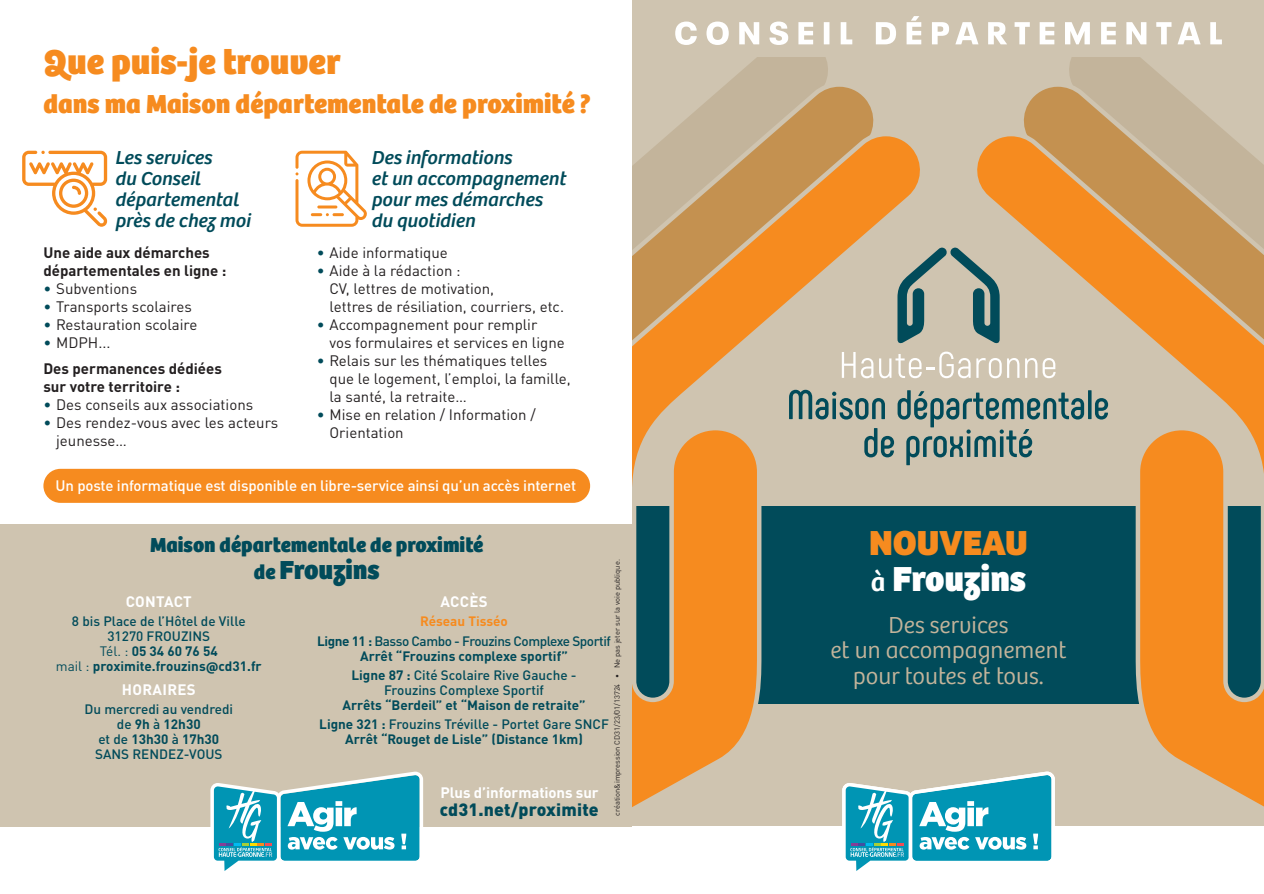
<style>
.page{position:relative;width:1264px;height:894px;background:#fff}
.page>*{position:absolute;margin:0;border:0;box-sizing:border-box;transform-origin:0 0}
.t1{font:800 36px "Bree";color:#f68b1f}
.t2{font:800 36px/36px "Bree";color:#fff}
.t3{font:800 27px "Bree";color:#f68b1f}
.t4{font:800 27px "Bree";color:#014b5a}
.t5{font:300 24px/25.5px "Bree";color:#c3b49b;text-align:center}
.t6{font:800 21px "Bree";color:#014b5a}
.t7{font:italic 19.5px/21px "Bree";color:#014b5a}
.t8{font:900 17.7px "DIN Pro";letter-spacing:.01em;color:#014b5a}
.t9{font:15px/18px "DIN Pro";color:#231f20}
.t10{font:700 15px/18px "DIN Pro";color:#231f20}
.t11{font:500 15px "DIN Pro";letter-spacing:-.01em;color:#fff}
.t12{font:700 15px "DIN Pro";letter-spacing:-.005em;color:#fff}
.t13{font:700 15px "DIN Pro";letter-spacing:.02em;color:#fff}
.t14{font:700 13.5px/19.2px "DIN Pro";color:#014b5a;text-align:center}
.t15{font:500 13.5px/15px "DIN Pro";color:#014b5a;text-align:center}
.t16{font:500 13.5px/19.2px "DIN Pro";letter-spacing:-.035em;color:#014b5a;text-align:center}
.t17{font:7.5px "DIN Pro";color:#231f20}
.s1{color:#014b5a}
.s2{font-weight:400;color:#014b5a}
.s3{font-weight:400}
.s4{font-size:21px}
.s5{font-weight:700;color:#f68b1f}
.s6{font-weight:700}
.s7{font-weight:500}
.s8{font-family:"Bree";font-weight:700}
.s9{color:#f68b1f}
.s10{font-weight:600;font-size:27px}
</style>
<div class="page">
<div style="left:0;top:524px;width:632px;height:302px;background:#cfc4b0"></div>
<svg style="left:210px;top:771px;width:213px;height:100px"></svg>
<div style="left:43px;top:469px;width:547px;height:34px;background:#f68b1f;border-radius:17px"></div>
<div style="left:632px;top:0;width:631px;height:826px;background:#cfc4b0"></div>
<div style="left:632px;top:506px;width:631px;height:197px;background:#014b5a"></div>
<svg style="left:1069px;top:57px;width:99px;height:25px;fill:#c3b49b"></svg>
<svg style="left:1023px;top:82px;width:203px;height:50px;fill:#c4b49b"></svg>
<svg style="left:969px;top:132px;width:294px;height:694px"></svg>
<svg style="left:729px;top:57px;width:99px;height:25px;fill:#c3b49b"></svg>
<svg style="left:672px;top:82px;width:202px;height:50px;fill:#c4b49b"></svg>
<svg style="left:632px;top:132px;width:295px;height:675px"></svg>
<svg style="left:675px;top:16px;width:546px;height:29px"></svg>
<svg style="left:842px;top:771px;width:212px;height:100px"></svg>
<svg style="left:897px;top:248px;width:102px;height:96px"></svg>
<svg style="left:841px;top:352px;width:32px;height:26px"></svg>
<svg style="left:879px;top:351px;width:91px;height:27px"></svg>
<svg style="left:976px;top:358px;width:79px;height:20px"></svg>
<svg style="left:1087px;top:390px;width:4px;height:29px"></svg>
<svg style="left:1094px;top:398px;width:13px;height:21px"></svg>
<svg style="left:789px;top:390px;width:294px;height:75px"></svg>
<svg style="left:22px;top:151px;width:86px;height:76px"></svg>
<svg style="left:295px;top:151px;width:72px;height:76px"></svg>
<h1 class="t1" style="left:43px;top:32px;width:299px">Que puis-je trouver</h1>
<h2 class="t3" style="left:43px;top:81px;width:549px">dans ma Maison départementale de proximité ?</h2>
<h3 class="t7" style="left:116px;top:145px;width:137px">Les services<br>du Conseil départemental près de chez moi</h3>
<p class="t10" style="left:43px;top:241px;width:184px">Une aide aux démarches départementales en ligne :</p>
<p class="t9" style="left:43px;top:278px;width:95px"><span class="s1">•</span> Subventions</p>
<p class="t9" style="left:43px;top:296px;width:150px"><span class="s1">•</span> Transports scolaires</p>
<p class="t9" style="left:43px;top:314px;width:155px"><span class="s1">•</span> Restauration scolaire</p>
<p class="t10" style="left:43px;top:327px;width:180px;line-height:26.5px"><span class="s2">•</span> <span class="s3">MDPH...<br></span>Des permanences dédiées</p>
<p class="t10" style="left:43px;top:376px;width:138px">sur votre territoire :</p>
<p class="t9" style="left:43px;top:394px;width:211px"><span class="s1">•</span> Des conseils aux associations</p>
<p class="t9" style="left:56px;top:412px;width:223px;text-indent:-13px"><span class="s1">•</span> Des rendez-vous avec les acteurs jeunesse…</p>
<h3 class="t7" style="left:372px;top:145px;width:196px">Des informations<br>et un accompagnement pour mes démarches du quotidien</h3>
<p class="t9" style="left:317px;top:242px;width:132px"><span class="s1">•</span> Aide informatique</p>
<p class="t9" style="left:329px;top:260px;width:236px;text-indent:-13px"><span class="s1">•</span> Aide à la rédaction :<br>CV, lettres de motivation,<br>lettres de résiliation, courriers, etc.</p>
<p class="t9" style="left:329px;top:314px;width:237px;text-indent:-13px"><span class="s1">•</span> Accompagnement pour remplir<br>vos formulaires et services en ligne</p>
<p class="t9" style="left:329px;top:350px;width:243px;text-indent:-13px"><span class="s1">•</span> Relais sur les thématiques telles que le logement, l’emploi, la famille, la santé, la retraite…</p>
<p class="t9" style="left:329px;top:404px;width:207px;text-indent:-13px"><span class="s1">•</span> Mise en relation / Information /<br>Orientation</p>
<p class="t11" style="left:56px;top:473px;width:522px">Un poste informatique est disponible en libre-service ainsi qu’un accès internet</p>
<h3 class="t6" style="left:150px;top:527px;width:335px">Maison départementale de proximité</h3>
<h2 class="t4" style="left:254px;top:548px;width:127px"><span class="s4">de</span> Frouzins</h2>
<p class="t17" style="left:611px;top:816px;width:258px;rotate:-90deg">création&amp;impression CD31/23/01/13724 • Ne pas jeter sur la voie publique.</p>
<p class="t12" style="left:440px;top:589px;width:49px">ACCÈS</p>
<p class="t16" style="left:317px;top:610px;width:295px"><span class="s5">Réseau Tisséo<br></span><span class="s6">Ligne 11 :</span> Basso Cambo - Frouzins Complexe Sportif</p>
<p class="t14" style="left:351px;top:644px;width:227px">Arrêt “Frouzins complexe sportif”<br>Ligne 87 : <span class="s7">Cité Scolaire Rive Gauche -</span></p>
<p class="t15" style="left:384px;top:681px;width:161px">Frouzins Complexe Sportif</p>
<p class="t14" style="left:319px;top:694px;width:291px">Arrêts “Berdeil” et “Maison de retraite”<br>Ligne 321 : <span class="s7">Frouzins Tréville - Portet Gare SNCF</span></p>
<p class="t14" style="left:345px;top:728px;width:239px">Arrêt “Rouget de Lisle” (Distance 1km)</p>
<p class="t12" style="left:126px;top:589px;width:67px">CONTACT</p>
<p class="t15" style="left:56px;top:612px;width:207px">8 bis Place de l’Hôtel de Ville<br>31270 FROUZINS<br><span class="s3">Tél. :</span> <span class="s6">05 34 60 76 54<br></span><span class="s3">mail :</span> <span class="s6">proximite.frouzins</span><span class="s8">@</span><span class="s6">cd31.fr</span></p>
<p class="t13" style="left:122px;top:677px;width:75px">HORAIRES</p>
<p class="t15" style="left:84px;top:700px;width:150px">Du mercredi au vendredi de <span class="s6">9h</span> à <span class="s6">12h30<br></span>et de <span class="s6">13h30</span> à <span class="s6">17h30<br></span>SANS RENDEZ-VOUS</p>
<p class="t12" style="left:440px;top:779px;width:160px">Plus d’informations sur</p>
<p class="t8" style="left:440px;top:794px;width:160px">cd31.net/proximite</p>
<h1 class="t2" style="left:868px;top:521px;width:160px"><span class="s9">NOUVEAU </span><span class="s10">à</span> Frouzins</h1>
<h3 class="t5" style="left:830px;top:610px;width:237px">Des services<br>et un accompagnement pour toutes et tous.</h3>
</div>
